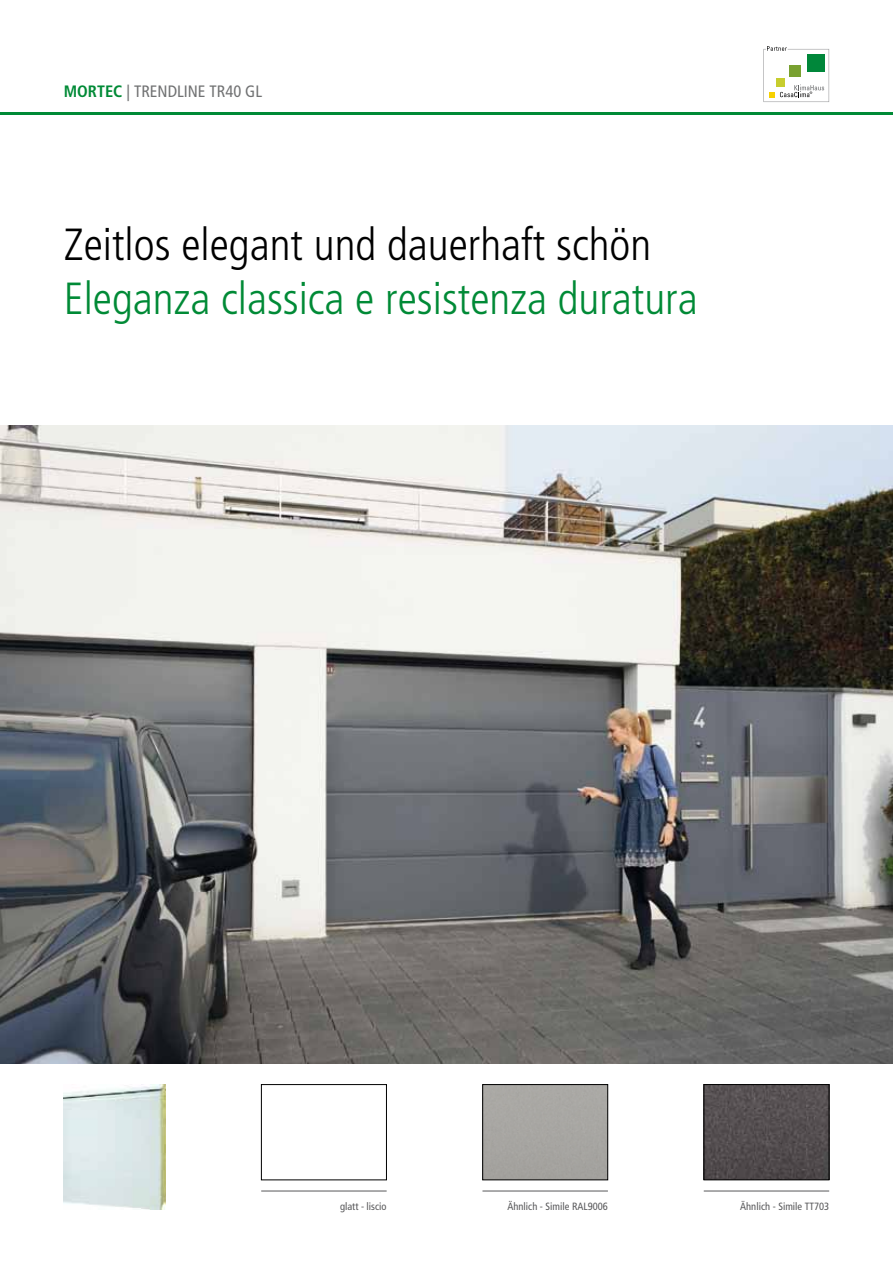
<style>
.page{position:relative;width:893px;height:1263px;background:#fff}
.page>*{position:absolute;margin:0;border:0;box-sizing:border-box;transform-origin:0 0}
.t1{font:300 condensed 45px "Frutiger";color:#008a36}
.t2{font:300 condensed 45px "Frutiger";color:#000}
.t3{font:condensed 16.5px "Frutiger";color:#707172}
.t4{font:condensed 10.5px "Frutiger";color:#58585a}
.s1{font-weight:700;color:#008a36}
</style>
<div class="page">
<svg style="left:763px;top:46px;width:66px;height:56px"></svg>
<img style="left:0;top:425px;width:893px;height:638px">
<hr style="left:0;top:113px;width:893px;height:2px;background:#008a36">
<img style="left:64px;top:1084px;width:101px;height:126px">
<hr style="left:704px;top:1191px;width:125px;height:1px;background:#58585a">
<img style="left:706px;top:1086px;width:121px;height:92px">
<div style="left:704px;top:1084px;width:125px;height:96px;border:1px solid #000"></div>
<hr style="left:482px;top:1191px;width:126px;height:1px;background:#58585a">
<div style="left:482px;top:1084px;width:126px;height:96px;border:1px solid #000"></div>
<hr style="left:261px;top:1191px;width:126px;height:1px;background:#58585a">
<div style="left:261px;top:1084px;width:126px;height:96px;border:1px solid #000"></div>
<h2 class="t3" style="left:64px;top:82px;width:200px"><span class="s1">MORTEC</span> | TRENDLINE TR40 GL</h2>
<h1 class="t2" style="left:64px;top:219px;width:589px">Zeitlos elegant und dauerhaft schön</h1>
<h1 class="t1" style="left:64px;top:273px;width:635px">Eleganza classica e resistenza duratura</h1>
<p class="t4" style="left:340px;top:1200px;width:48px">glatt - liscio</p>
<p class="t4" style="left:507px;top:1200px;width:102px">Ähnlich - Simile RAL9006</p>
<p class="t4" style="left:740px;top:1200px;width:90px">Ähnlich - Simile TT703</p>
</div>
